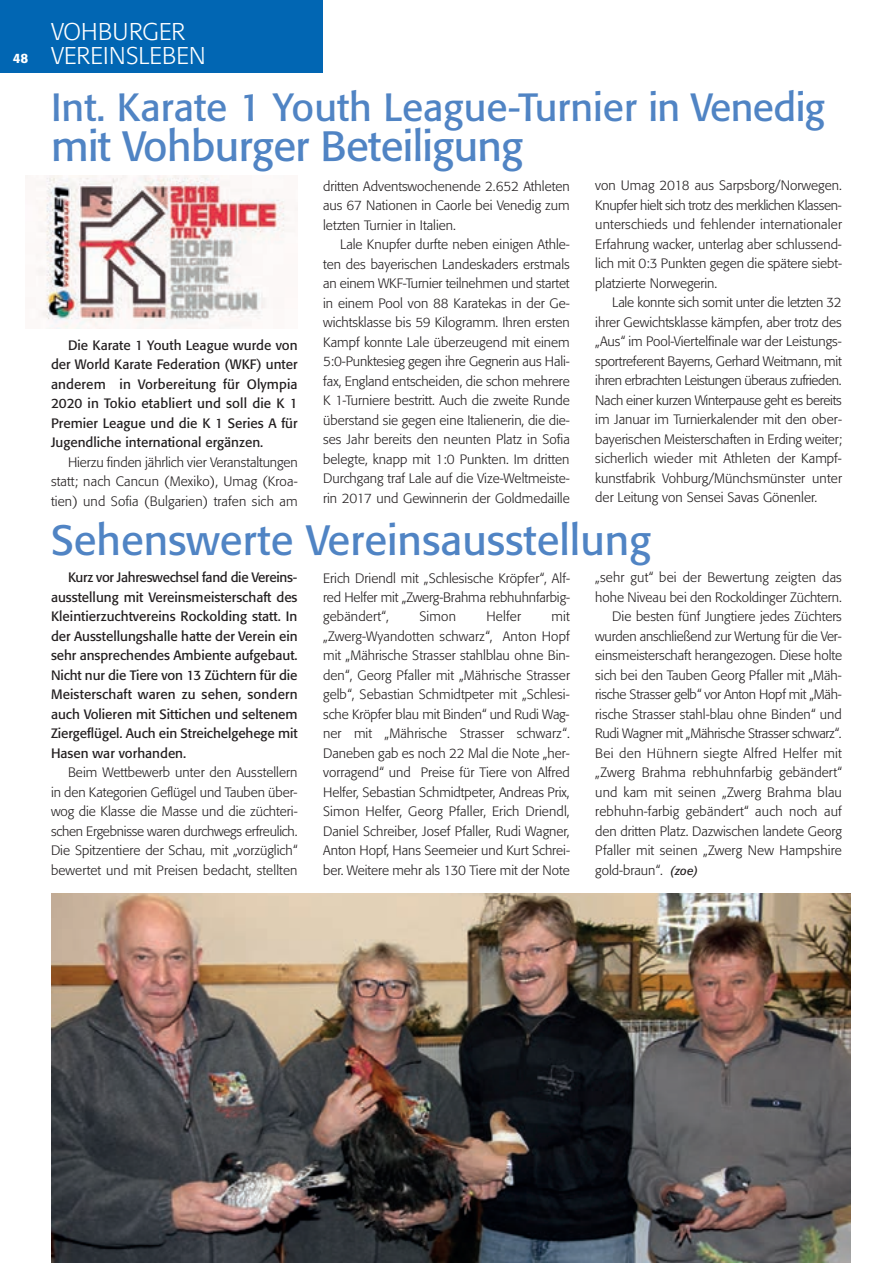
<style>
.page{position:relative;width:893px;height:1263px;background:#fff}
.page>*{position:absolute;margin:0;border:0;box-sizing:border-box;transform-origin:0 0}
.t1{font:42px "Formata";color:#5084c4}
.t2{font:39px "Formata";color:#5084c4}
.t3{font:300 24px/24px "Formata";color:#fff}
.t4{font:300 13.5px/19.5px "Formata";color:#231f20;text-align:justify}
.t5{font:13.5px/19.5px "Formata";color:#231f20;text-align:justify}
.t6{font:300 13.5px "Formata";letter-spacing:-.025em;color:#231f20}
.t7{font:300 13.5px "Formata";letter-spacing:-.02em;color:#231f20}
.t8{font:300 13.5px "Formata";letter-spacing:.02em;color:#231f20}
.s1{font-weight:500;font-size:13.5px}
.s2{font-weight:400;font-style:italic;font-size:12px}
</style>
<div class="page">
<div style="left:0;top:0;width:323px;height:72px;background:#0166b3"></div>
<img style="left:26px;top:175px;width:272px;height:153px">
<img style="left:51px;top:893px;width:800px;height:370px">
<h3 class="t3" style="left:13px;top:21px;width:194px;text-indent:38px">VOHBURGER<br><span class="s1">48</span> VEREINSLEBEN</h3>
<h2 class="t2" style="left:51px;top:90px;width:776px">Int. Karate 1 Youth League-Turnier in Venedig</h2>
<h1 class="t1" style="left:51px;top:129px;width:474px">mit Vohburger Beteiligung</h1>
<p class="t5" style="left:51px;top:336px;width:248px;text-indent:17px">Die Karate 1 Youth League wurde von der World Karate Federation (WKF) unter anderem in Vorbereitung für Olympia 2020 in Tokio etabliert und soll die K 1<br>Premier League und die K 1 Series A für Jugendliche international ergänzen.</p>
<p class="t4" style="left:51px;top:453px;width:248px;text-indent:17px">Hierzu finden jährlich vier Veranstaltungen statt; nach Cancun (Mexiko), Umag (Kroa&shy;tien) und Sofia (Bulgarien) trafen sich am</p>
<p class="t4" style="left:323px;top:177px;width:248px">dritten Adventswochenende 2.652 Athleten aus 67 Nationen in Caorle bei Venedig zum letzten Turnier in Italien.</p>
<p class="t4" style="left:323px;top:236px;width:248px;text-indent:17px">Lale Knupfer durfte neben einigen Athle&shy;ten des bayerischen Landeskaders erstmals an einem WKF-Turnier teilnehmen und startet in einem Pool von 88 Karatekas in der Ge&shy;wichtsklasse bis 59 Kilogramm. Ihren ersten Kampf konnte Lale überzeugend mit einem 5:0-Punktesieg gegen ihre Gegnerin aus Hali&shy;fax, England entscheiden, die schon mehrere K 1-Turniere bestritt. Auch die zweite Runde überstand sie gegen eine Italienerin, die die&shy;ses Jahr bereits den neunten Platz in Sofia belegte, knapp mit 1:0 Punkten. Im dritten Durchgang traf Lale auf die Vize-Weltmeiste&shy;rin 2017 und Gewinnerin der Goldmedaille</p>
<p class="t4" style="left:595px;top:177px;width:248px">von Umag 2018 aus Sarpsborg/Norwegen.<br>Knupfer hielt sich trotz des merklichen Klassen&shy;unterschieds und fehlender internationaler Erfahrung wacker, unterlag aber schlussend&shy;lich mit 0:3 Punkten gegen die spätere siebt&shy;platzierte Norwegerin.</p>
<p class="t4" style="left:595px;top:294px;width:248px;text-indent:17px">Lale konnte sich somit unter die letzten 32 ihrer Gewichtsklasse kämpfen, aber trotz des „Aus“ im Pool-Viertelfinale war der Leistungs&shy;sportreferent Bayerns, Gerhard Weitmann, mit ihren erbrachten Leistungen überaus zufrieden.<br>Nach einer kurzen Winterpause geht es bereits im Januar im Turnierkalender mit den ober&shy;bayerischen Meisterschaften in Erding weiter; sicherlich wieder mit Athleten der Kampf&shy;kunstfabrik Vohburg/Münchsmünster unter der Leitung von Sensei Savas Gönenler.</p>
<h1 class="t1" style="left:51px;top:523px;width:602px">Sehenswerte Vereinsausstellung</h1>
<p class="t5" style="left:51px;top:569px;width:248px;text-indent:17px">Kurz vor Jahreswechsel fand die Vereins&shy;ausstellung mit Vereinsmeisterschaft des Kleintierzuchtvereins Rockolding statt. In der Ausstellungshalle hatte der Verein ein sehr ansprechendes Ambiente aufgebaut.<br>Nicht nur die Tiere von 13 Züchtern für die Meisterschaft waren zu sehen, sondern auch Volieren mit Sittichen und seltenem Ziergeflügel. Auch ein Streichelgehege mit Hasen war vorhanden.</p>
<p class="t4" style="left:51px;top:764px;width:248px;text-indent:17px">Beim Wettbewerb unter den Ausstellern in den Kategorien Geflügel und Tauben über&shy;wog die Klasse die Masse und die züchteri&shy;schen Ergebnisse waren durchwegs erfreulich.<br>Die Spitzentiere der Schau, mit „vorzüglich“ bewertet und mit Preisen bedacht, stellten</p>
<p class="t4" style="left:323px;top:569px;width:248px">Erich Driendl mit „Schlesische Kröpfer“, Alf&shy;red Helfer mit „Zwerg-Brahma rebhuhnfarbig&shy;gebändert“,</p>
<p class="t4" style="left:419px;top:608px;width:38px">Simon</p>
<p class="t4" style="left:487px;top:608px;width:36px">Helfer</p>
<p class="t4" style="left:323px;top:608px;width:248px;text-indent:228px">mit „Zwerg-Wyandotten schwarz“, Anton Hopf mit „Mährische Strasser stahlblau ohne Bin&shy;den“, Georg Pfaller mit „Mährische Strasser gelb“, Sebastian Schmidtpeter mit „Schlesi&shy;sche Kröpfer blau mit Binden“ und Rudi Wag&shy;ner mit „Mährische Strasser schwarz“.<br>Daneben gab es noch 22 Mal die Note „her&shy;vorragend“ und Preise für Tiere von Alfred Helfer, Sebastian Schmidtpeter, Andreas Prix, Simon Helfer, Georg Pfaller, Erich Driendl, Daniel Schreiber, Josef Pfaller, Rudi Wagner, Anton Hopf, Hans Seemeier und Kurt Schrei&shy;ber. Weitere mehr als 130 Tiere mit der Note</p>
<p class="t4" style="left:595px;top:569px;width:248px">„sehr gut“ bei der Bewertung zeigten das</p>
<p class="t4" style="left:595px;top:588px;width:248px">hohe Niveau bei den Rockoldinger Züchtern.</p>
<p class="t4" style="left:612px;top:608px;width:231px">Die besten fünf Jungtiere jedes Züchters</p>
<p class="t4" style="left:595px;top:627px;width:248px">wurden anschließend zur Wertung für die Ver -</p>
<p class="t4" style="left:595px;top:647px;width:248px">einsmeisterschaft herangezogen. Diese holte</p>
<p class="t4" style="left:595px;top:666px;width:248px">sich bei den Tauben Georg Pfaller mit „Mäh-</p>
<p class="t7" style="left:595px;top:689px;width:248px">rische Strasser gelb“ vor Anton Hopf mit „Mäh-</p>
<p class="t4" style="left:595px;top:705px;width:248px">rische Strasser stahl-blau ohne Binden“ und</p>
<p class="t6" style="left:595px;top:728px;width:248px">Rudi Wagner mit „Mährische Strasser schwarz“.</p>
<p class="t8" style="left:595px;top:747px;width:248px">Bei den Hühnern siegte Alfred Helfer mit</p>
<p class="t4" style="left:595px;top:764px;width:248px">„Zwerg Brahma rebhuhnfarbig gebändert“</p>
<p class="t4" style="left:595px;top:783px;width:248px">und kam mit seinen „Zwerg Brahma blau</p>
<p class="t4" style="left:595px;top:803px;width:248px">rebhuhn-farbig gebändert“ auch noch auf</p>
<p class="t4" style="left:595px;top:822px;width:248px">den dritten Platz. Dazwischen landete Georg</p>
<p class="t4" style="left:595px;top:842px;width:248px">Pfaller mit seinen „Zwerg New Hampshire</p>
<p class="t4" style="left:595px;top:861px;width:104px">gold-braun“. <span class="s2">(zoe)</span></p>
</div>
